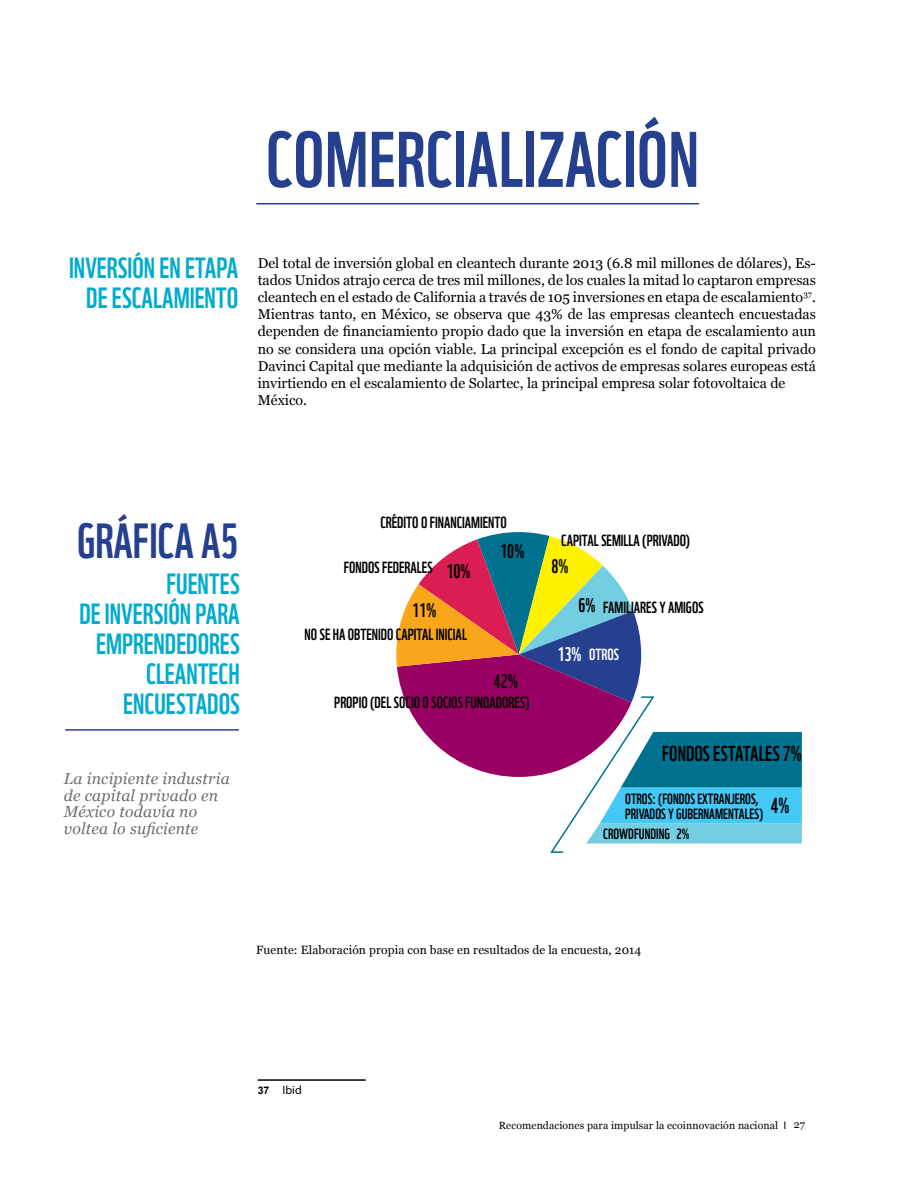
<style>
.page{position:relative;width:918px;height:1188px;background:#fff}
.page>*{position:absolute;margin:0;border:0;box-sizing:border-box;transform-origin:0 0}
.t1{font:76.5px "WWF";letter-spacing:.01em;color:#25408f}
.t2{font:48px "WWF";color:#25408f}
.t3{font:28.5px/30px "WWF";color:#00accd;text-align:right}
.t4{font:21px "WWF";color:#000}
.t5{font:19.05px "WWF";color:#000}
.t6{font:19.05px "WWF";color:#fff}
.t7{font:15.75px "WWF";color:#000}
.t8{font:italic 15.75px/16.5px "Georgia";letter-spacing:.015em;color:#6d6e71}
.t9{font:15.75px "WWF";color:#fff}
.t10{font:14.4px/15.1px "WWF";color:#000}
.t11{font:14.25px/17.1px "Georgia";color:#000}
.t12{font:12px "Georgia";letter-spacing:.01em;color:#000}
.t13{font:12px "Myriad Pro";color:#000}
.t14{font:10.5px "Georgia";letter-spacing:.01em;color:#000}
.s1{font-family:"Arial";font-weight:700;font-size:10.5px}
.s2{font-family:"Arial"}
</style>
<div class="page">
<svg style="left:396px;top:532px;width:406px;height:321px"></svg>
<hr style="left:256px;top:203px;width:443px;height:1px;background:#25408f">
<hr style="left:65px;top:729px;width:174px;height:2px;background:#25408f">
<hr style="left:258px;top:1079px;width:108px;height:2px;background:#000">
<h1 class="t1" style="left:266px;top:100px;width:435px">COMERCIALIZACIÓN</h1>
<h3 class="t3" style="left:69px;top:250px;width:171px">INVERSIÓNENETAPA<br>DEESCALAMIENTO</h3>
<p class="t11" style="left:258px;top:254px;width:560px">Del total de inversión global en cleantech durante 2013 (6.8 mil millones de dólares), Es&shy;tados Unidos atrajo cerca de tres mil millones, de los cuales la mitad lo captaron empresas cleantech en el estado de California a través de 105 inversiones en etapa de escalamiento<sup>37</sup>.<br>Mientras tanto, en México, se observa que 43% de las empresas cleantech encuestadas dependen de financiamiento propio dado que la inversión en etapa de escalamiento aun no se considera una opción viable. La principal excepción es el fondo de capital privado Davinci Capital que mediante la adquisición de activos de empresas solares europeas está invirtiendo en el escalamiento de Solartec, la principal empresa solar fotovoltaica de México.</p>
<h2 class="t2" style="left:77px;top:503px;width:163px">GRÁFICA A5</h2>
<h3 class="t3" style="left:79px;top:566px;width:162px">FUENTES<br>DE INVERSIÓN PARA<br>EMPRENDEDORES<br>CLEANTECH<br>ENCUESTADOS</h3>
<p class="t8" style="left:64px;top:771px;width:167px">La incipiente industria de capital privado en<br>México todavía no voltea lo suficiente</p>
<p class="t7" style="left:380px;top:510px;width:128px">CRÉDITO O FINANCIAMIENTO</p>
<p class="t7" style="left:344px;top:555px;width:90px">FONDOS FEDERALES</p>
<h3 class="t5" style="left:412px;top:595px;width:26px">11%</h3>
<h3 class="t5" style="left:446px;top:556px;width:26px">10%</h3>
<p class="t7" style="left:305px;top:622px;width:164px">NO SE HA OBTENIDO CAPITAL INICIAL</p>
<h3 class="t5" style="left:500px;top:536px;width:26px">10%</h3>
<h3 class="t5" style="left:494px;top:666px;width:26px">42%</h3>
<p class="t7" style="left:334px;top:690px;width:197px">PROPIO (DEL SOCIO O SOCIOS FUNDADORES)</p>
<p class="t7" style="left:561px;top:528px;width:130px">CAPITAL SEMILLA (PRIVADO)</p>
<h3 class="t5" style="left:552px;top:551px;width:19px">8%</h3>
<h3 class="t5" style="left:578px;top:590px;width:19px">6%</h3>
<p class="t7" style="left:603px;top:595px;width:102px">FAMILIARES Y AMIGOS</p>
<p class="t9" style="left:589px;top:642px;width:31px">OTROS</p>
<h3 class="t6" style="left:557px;top:639px;width:26px">13%</h3>
<h3 class="t4" style="left:662px;top:737px;width:141px">FONDOS ESTATALES 7%</h3>
<h3 class="t4" style="left:771px;top:789px;width:20px">4%</h3>
<p class="t10" style="left:625px;top:790px;width:139px">OTROS: (FONDOSEXTRANJEROS,<br>PRIVADOS Y GUBERNAMENTALES)</p>
<p class="t10" style="left:603px;top:825px;width:88px">CROWDFUNDING 2%</p>
<p class="t12" style="left:256px;top:943px;width:386px">Fuente: Elaboración propia con base en resultados de la encuesta, 2014</p>
<p class="t13" style="left:258px;top:1083px;width:46px"><span class="s1">37</span> Ibid</p>
<p class="t14" style="left:499px;top:1120px;width:308px">Recomendaciones para impulsar la ecoinnovación nacional <span class="s2">I</span> 27</p>
</div>
